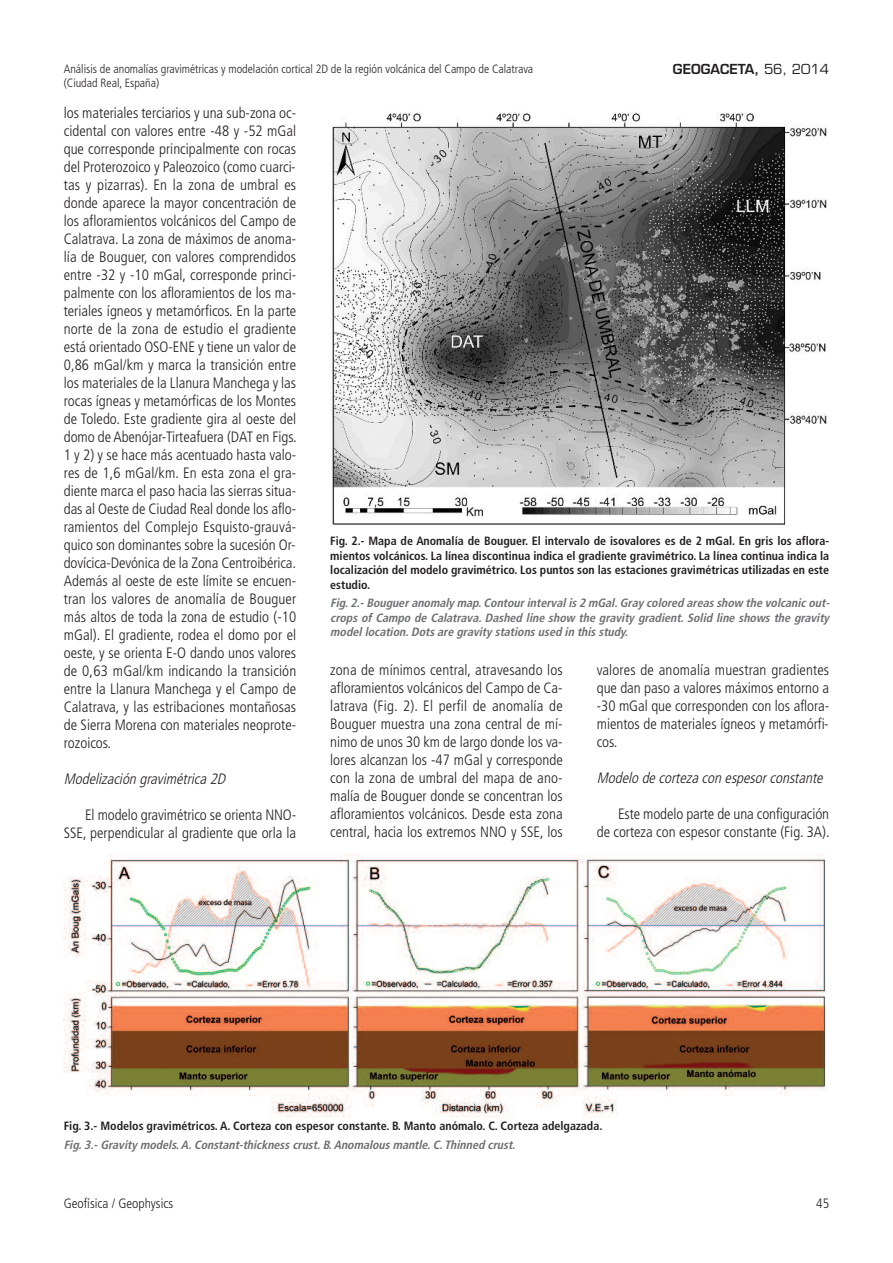
<style>
.page{position:relative;width:893px;height:1263px;background:#fff}
.page>*{position:absolute;margin:0;border:0;box-sizing:border-box;transform-origin:0 0}
.t1{font:300 condensed 15px/18px "Frutiger";color:#231f20;text-align:justify}
.t2{font:italic 300 condensed 15px "Frutiger";color:#231f20}
.t3{font:300 condensed 13.5px "Frutiger";color:#231f20}
.t4{font:600 13.5px "Eurostile";color:#231f20}
.t5{font:700 condensed 12px/14.4px "Frutiger";color:#231f20;text-align:justify}
.t6{font:italic 700 condensed 12px/14.4px "Frutiger";color:#6c6d70}
.t7{font:300 condensed 12px/14.4px "Frutiger";color:#231f20}
.s1{font-weight:400}
</style>
<div class="page">
<img style="left:330px;top:112px;width:497px;height:413px">
<img style="left:64px;top:853px;width:762px;height:265px">
<p class="t7" style="left:64px;top:62px;width:471px">Análisis de anomalías gravimétricas y modelación cortical 2D de la región volcánica del Campo de Calatrava (Ciudad Real, España)</p>
<p class="t4" style="left:673px;top:64px;width:158px">GEOGACETA, <span class="s1">56, 2014</span></p>
<p class="t1" style="left:64px;top:105px;width:234px">los materiales terciarios y una sub-zona oc&shy;cidental con valores entre -48 y -52 mGal que corresponde principalmente con rocas del Proterozoico y Paleozoico (como cuarci&shy;tas y pizarras). En la zona de umbral es donde aparece la mayor concentración de los afloramientos volcánicos del Campo de Calatrava. La zona de máximos de anoma&shy;lía de Bouguer, con valores comprendidos entre -32 y -10 mGal, corresponde princi&shy;palmente con los afloramientos de los ma&shy;teriales ígneos y metamórficos. En la parte norte de la zona de estudio el gradiente está orientado OSO-ENE y tiene un valor de 0,86 mGal/km y marca la transición entre los materiales de la Llanura Manchega y las rocas ígneas y metamórficas de los Montes de Toledo. Este gradiente gira al oeste del domo de Abenójar-Tirteafuera (DAT en Figs.<br>1 y 2) y se hace más acentuado hasta valo&shy;res de 1,6 mGal/km. En esta zona el gra&shy;diente marca el paso hacia las sierras situa&shy;das al Oeste de Ciudad Real donde los aflo&shy;ramientos del Complejo Esquisto-grauvá&shy;quico son dominantes sobre la sucesión Or&shy;dovícica-Devónica de la Zona Centroibérica.<br>Además al oeste de este límite se encuen&shy;tran los valores de anomalía de Bouguer más altos de toda la zona de estudio (-10 mGal). El gradiente, rodea el domo por el oeste, y se orienta E-O dando unos valores de 0,63 mGal/km indicando la transición entre la Llanura Manchega y el Campo de Calatrava, y las estribaciones montañosas de Sierra Morena con materiales neoprote&shy;rozoicos.</p>
<p class="t2" style="left:64px;top:772px;width:166px">Modelización gravimétrica 2D</p>
<p class="t1" style="left:64px;top:807px;width:234px;text-align:right">El modelo gravimétrico se orienta NNO-<br>SSE, perpendicular al gradiente que orla la</p>
<p class="t5" style="left:330px;top:535px;width:500px">Fig. 2.- Mapa de Anomalía de Bouguer. El intervalo de isovalores es de 2 mGal. En gris los aflora&shy;mientos volcánicos. La línea discontinua indica el gradiente gravimétrico. La línea continua indica la localización del modelo gravimétrico. Los puntos son las estaciones gravimétricas utilizadas en este estudio.</p>
<p class="t6" style="left:330px;top:597px;width:503px">Fig. 2.- Bouguer anomaly map. Contour interval is 2 mGal. Gray colored areas show the volcanic out&shy;crops of Campo de Calatrava. Dashed line show the gravity gradient. Solid line shows the gravity model location. Dots are gravity stations used in this study.</p>
<p class="t1" style="left:330px;top:662px;width:234px">zona de mínimos central, atravesando los afloramientos volcánicos del Campo de Ca&shy;latrava (Fig. 2). El perfil de anomalía de Bouguer muestra una zona central de mí&shy;nimo de unos 30 km de largo donde los va&shy;lores alcanzan los -47 mGal y corresponde con la zona de umbral del mapa de ano&shy;malía de Bouguer donde se concentran los afloramientos volcánicos. Desde esta zona central, hacia los extremos NNO y SSE, los</p>
<p class="t1" style="left:597px;top:662px;width:234px">valores de anomalía muestran gradientes que dan paso a valores máximos entorno a -30 mGal que corresponden con los aflora&shy;mientos de materiales ígneos y metamórfi&shy;cos.</p>
<p class="t2" style="left:597px;top:771px;width:230px">Modelo de corteza con espesor constante</p>
<p class="t1" style="left:597px;top:806px;width:234px;text-align:right">Este modelo parte de una configuración<br>de corteza con espesor constante (Fig. 3A).</p>
<p class="t5" style="left:64px;top:1120px;width:540px">Fig. 3.- Modelos gravimétricos. A. Corteza con espesor constante. B. Manto anómalo. C. Corteza adelgazada.</p>
<p class="t6" style="left:64px;top:1138px;width:456px">Fig. 3.- Gravity models. A. Constant-thickness crust. B. Anomalous mantle. C. Thinned crust.</p>
<p class="t3" style="left:64px;top:1198px;width:111px">Geofísica / Geophysics</p>
<p class="t3" style="left:816px;top:1198px;width:14px">45</p>
</div>
